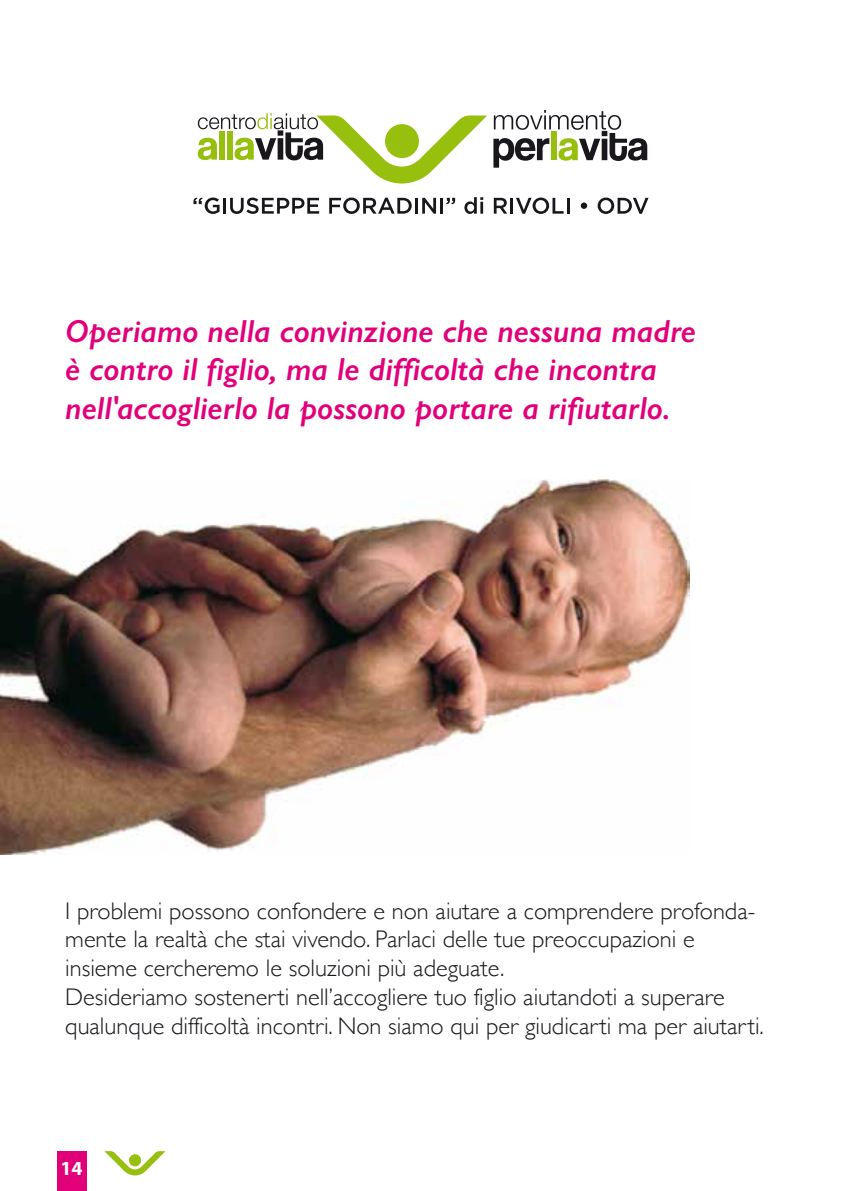
<style>
.page{position:relative;width:842px;height:1191px;background:#fff}
.page>*{position:absolute;margin:0;border:0;box-sizing:border-box;transform-origin:0 0}
.t1{font:italic 600 32px/38.4px "Gill Sans";color:#e2007a}
.t2{font:300 24px/28.8px "Gill Sans";color:#1a171c}
.t3{font:700 20px "Myriad Pro";color:#fff}
</style>
<div class="page">
<img style="left:0;top:480px;width:689px;height:375px">
<svg style="left:104px;top:1151px;width:61px;height:24px"></svg>
<div style="left:57px;top:1151px;width:29px;height:40px;background:#e2007a"></div>
<svg style="left:493px;top:110px;width:154px;height:58px"></svg>
<svg style="left:198px;top:113px;width:289px;height:70px"></svg>
<svg style="left:193px;top:197px;width:27px;height:17px"></svg>
<hr style="left:223px;top:198px;width:3px;height:16px;background:#1a171c">
<svg style="left:230px;top:198px;width:89px;height:16px"></svg>
<svg style="left:329px;top:197px;width:83px;height:17px"></svg>
<hr style="left:415px;top:198px;width:3px;height:16px;background:#1a171c">
<svg style="left:422px;top:198px;width:14px;height:16px"></svg>
<hr style="left:440px;top:198px;width:3px;height:16px;background:#1a171c">
<svg style="left:446px;top:198px;width:9px;height:6px"></svg>
<svg style="left:464px;top:197px;width:19px;height:17px"></svg>
<svg style="left:494px;top:198px;width:13px;height:16px"></svg>
<hr style="left:510px;top:198px;width:3px;height:16px;background:#1a171c">
<svg style="left:516px;top:197px;width:53px;height:17px"></svg>
<div style="left:581px;top:202px;width:6px;height:7px;background:#1a171c;border-radius:3px"></div>
<svg style="left:598px;top:197px;width:50px;height:17px"></svg>
<h1 class="t1" style="left:65px;top:312px;width:632px">Operiamo nella convinzione che nessuna madre è contro il figlio, ma le difficoltà che incontra nell'accoglierlo la possono portare a rifiutarlo.</h1>
<p class="t2" style="left:65px;top:895px;width:700px">I problemi possono confondere e non aiutare a comprendere profonda&shy;mente la realtà che stai vivendo. Parlaci delle tue preoccupazioni e insieme cercheremo le soluzioni più adeguate.<br>Desideriamo sostenerti nell’accogliere tuo figlio aiutandoti a superare qualunque difficoltà incontri. Non siamo qui per giudicarti ma per aiutarti.</p>
<p class="t3" style="left:61px;top:1155px;width:24px">14</p>
</div>
